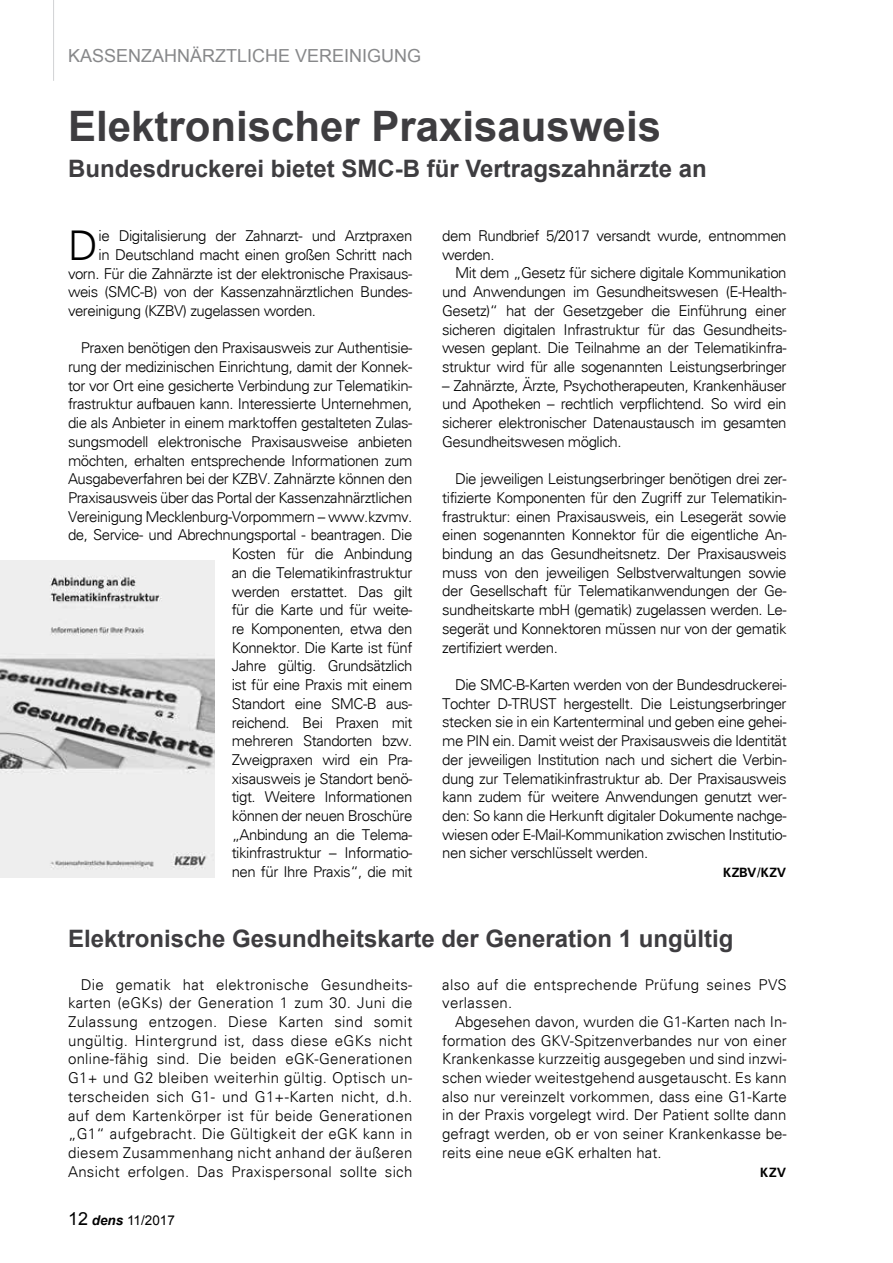
<style>
.page{position:relative;width:893px;height:1263px;background:#fff}
.page>*{position:absolute;margin:0;border:0;box-sizing:border-box;transform-origin:0 0}
.t1{font:700 42px "Arial";color:#3e3d40}
.t2{font:300 41.1px "Univers";color:#000}
.t3{font:700 24px "Arial";color:#3e3d40}
.t4{font:18px "Arial";color:#87888a}
.t5{font:300 15px/18.8px "Univers";letter-spacing:-.03em;color:#000;text-align:justify}
.t6{font:300 15px/18.8px "Univers";letter-spacing:.02em;color:#000}
.t7{font:13.5px "Arial";color:#000}
.t8{font:700 13.5px "Univers";letter-spacing:-.03em;color:#000}
.s1{font-size:18px}
.s2{font-weight:700;font-style:italic}
</style>
<div class="page">
<hr style="left:53px;top:0;width:1px;height:81px;background:#d1d2d4">
<img style="left:0;top:560px;width:215px;height:317px">
<p class="t4" style="left:68px;top:44px;width:355px">KASSENZAHNÄRZTLICHE VEREINIGUNG</p>
<h1 class="t1" style="left:68px;top:98px;width:594px">Elektronischer Praxisausweis</h1>
<h3 class="t3" style="left:68px;top:152px;width:640px">Bundesdruckerei bietet SMC-B für Vertragszahnärzte an</h3>
<h2 class="t2" style="left:68px;top:221px;width:31px">D</h2>
<p class="t5" style="left:98px;top:226px;width:315px">ie Digitalisierung der Zahnarzt- und Arztpraxen</p>
<p class="t5" style="left:98px;top:245px;width:315px">in Deutschland macht einen großen Schritt nach</p>
<p class="t5" style="left:68px;top:264px;width:346px">vorn. Für die Zahnärzte ist der elektronische Praxisaus-</p>
<p class="t5" style="left:68px;top:283px;width:346px">weis (SMC-B) von der Kassenzahnärztlichen Bundes-</p>
<p class="t5" style="left:68px;top:301px;width:250px">vereinigung (KZBV) zugelassen worden.</p>
<p class="t5" style="left:68px;top:339px;width:346px;text-align:right">Praxen benötigen den Praxisausweis zur Authentisie&shy;rung der medizinischen Einrichtung, damit der Konnek&shy;tor vor Ort eine gesicherte Verbindung zur Telematikin&shy;frastruktur aufbauen kann. Interessierte Unternehmen, die als Anbieter in einem marktoffen gestalteten Zulas&shy;sungsmodell elektronische Praxisausweise anbieten möchten, erhalten entsprechende Informationen zum Ausgabeverfahren bei der KZBV. Zahnärzte können den Praxisausweis über das Portal der Kassenzahnärztlichen Vereinigung Mecklenburg-Vorpommern – www.kzvmv. de, Service- und Abrechnungsportal - beantragen. Die Kosten für die Anbindung<br>an die Telematikinfrastruktur<br>werden erstattet. Das gilt<br>für die Karte und für weite-<br>re Komponenten, etwa den<br>Konnektor. Die Karte ist fünf<br>Jahre gültig. Grundsätzlich<br>ist für eine Praxis mit einem<br>Standort eine SMC-B aus-<br>reichend. Bei Praxen mit<br>mehreren Standorten bzw.<br>Zweigpraxen wird ein Pra-<br>xisausweis je Standort benö-<br>tigt. Weitere Informationen<br>können der neuen Broschüre<br>„Anbindung an die Telema-<br>tikinfrastruktur – Informatio-<br>nen für Ihre Praxis“, die mit</p>
<p class="t5" style="left:442px;top:226px;width:346px">dem Rundbrief 5/2017 versandt wurde, entnommen werden.</p>
<p class="t5" style="left:442px;top:264px;width:346px;text-indent:13px">Mit dem „Gesetz für sichere digitale Kommunikation und Anwendungen im Gesundheitswesen (E-Health-Gesetz)“ hat der Gesetzgeber die Einführung einer sicheren digitalen Infrastruktur für das Gesundheits&shy;wesen geplant. Die Teilnahme an der Telematikinfra&shy;struktur wird für alle sogenannten Leistungserbringer</p>
<p class="t5" style="left:442px;top:376px;width:346px">– Zahnärzte, Ärzte, Psychotherapeuten, Krankenhäuser und Apotheken – rechtlich verpflichtend. So wird ein sicherer elektronischer Datenaustausch im gesamten Gesundheitswesen möglich.</p>
<p class="t5" style="left:442px;top:469px;width:346px;text-indent:13px">Die jeweiligen Leistungserbringer benötigen drei zer&shy;tifizierte Komponenten für den Zugriff zur Telematikin&shy;frastruktur: einen Praxisausweis, ein Lesegerät sowie einen sogenannten Konnektor für die eigentliche An&shy;bindung an das Gesundheitsnetz. Der Praxisausweis muss von den jeweiligen Selbstverwaltungen sowie der Gesellschaft für Telematikanwendungen der Ge&shy;sundheitskarte mbH (gematik) zugelassen werden. Le&shy;segerät und Konnektoren müssen nur von der gematik zertifiziert werden.</p>
<p class="t5" style="left:442px;top:675px;width:346px;text-indent:13px">Die SMC-B-Karten werden von der Bundesdruckerei-Tochter D-TRUST hergestellt. Die Leistungserbringer stecken sie in ein Kartenterminal und geben eine gehei&shy;me PIN ein. Damit weist der Praxisausweis die Identität der jeweiligen Institution nach und sichert die Verbin&shy;dung zur Telematikinfrastruktur ab. Der Praxisausweis kann zudem für weitere Anwendungen genutzt wer&shy;den: So kann die Herkunft digitaler Dokumente nachge&shy;wiesen oder E-Mail-Kommunikation zwischen Institutio&shy;nen sicher verschlüsselt werden.</p>
<p class="t8" style="left:723px;top:864px;width:65px">KZBV/KZV</p>
<h3 class="t3" style="left:68px;top:923px;width:667px">Elektronische Gesundheitskarte der Generation 1 ungültig</h3>
<p class="t5" style="left:68px;top:975px;width:346px;text-indent:13px">Die gematik hat elektronische Gesundheits&shy;karten (eGKs) der Generation 1 zum 30. Juni die Zulassung entzogen. Diese Karten sind somit ungültig. Hintergrund ist, dass diese eGKs nicht online-fähig sind. Die beiden eGK-Generationen G1+ und G2 bleiben weiterhin gültig. Optisch un&shy;terscheiden sich G1- und G1+-Karten nicht, d.h. auf dem Kartenkörper ist für beide Generationen „G1“ aufgebracht. Die Gültigkeit der eGK kann in diesem Zusammenhang nicht anhand der äußeren Ansicht erfolgen. Das Praxispersonal sollte sich</p>
<p class="t6" style="left:442px;top:975px;width:346px">also auf die entsprechende Prüfung seines PVS verlassen.</p>
<p class="t5" style="left:442px;top:1012px;width:346px;text-indent:13px">Abgesehen davon, wurden die G1-Karten nach In&shy;formation des GKV-Spitzenverbandes nur von einer Krankenkasse kurzzeitig ausgegeben und sind inzwi&shy;schen wieder weitestgehend ausgetauscht. Es kann also nur vereinzelt vorkommen, dass eine G1-Karte in der Praxis vorgelegt wird. Der Patient sollte dann gefragt werden, ob er von seiner Krankenkasse be&shy;reits eine neue eGK erhalten hat.</p>
<p class="t8" style="left:760px;top:1164px;width:28px">KZV</p>
<p class="t7" style="left:68px;top:1211px;width:108px"><span class="s1">12</span> <span class="s2">dens</span> 11/2017</p>
</div>
